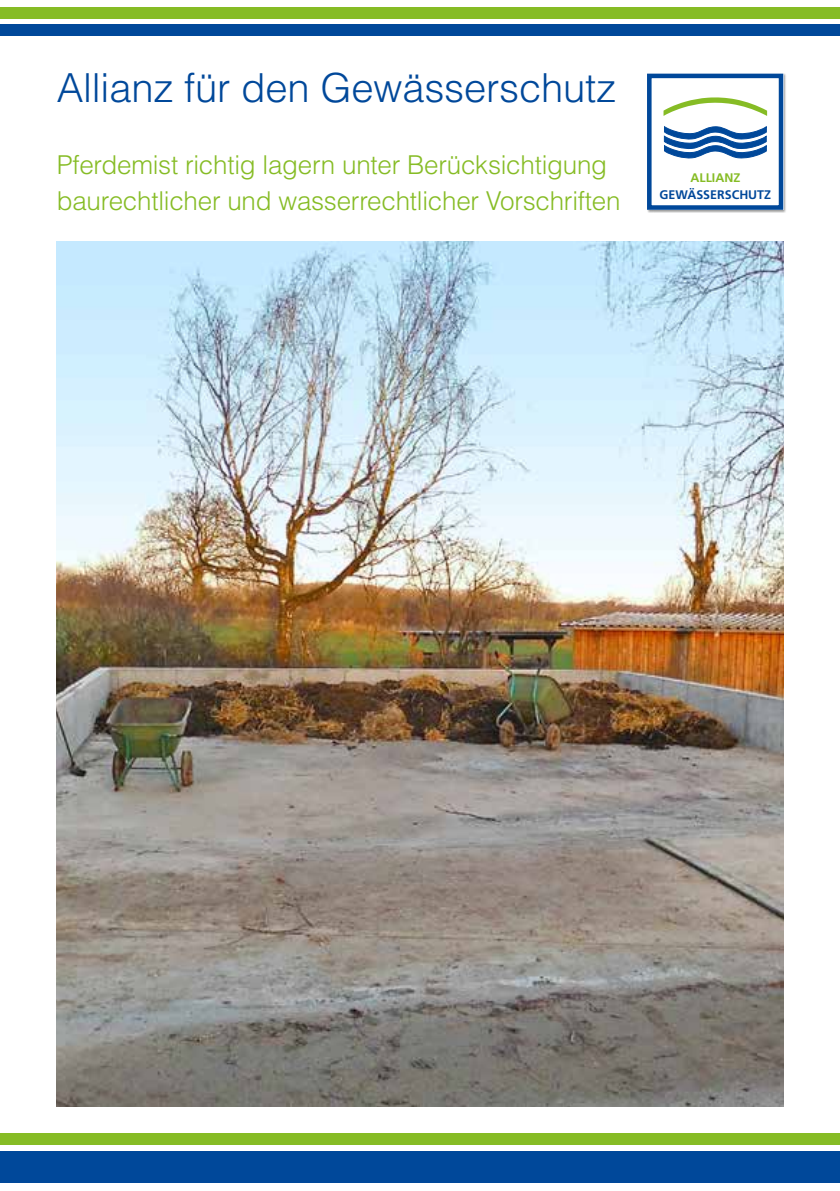
<style>
.page{position:relative;width:840px;height:1191px;background:#fff}
.page>*{position:absolute;margin:0;border:0;box-sizing:border-box;transform-origin:0 0}
.t1{font:300 40px "Helvetica LT Std";letter-spacing:-.005em;color:#00489a}
.t2{font:300 26px/36px "Helvetica LT Std";letter-spacing:-.01em;color:#86bc25}
.t3{font:700 12.4px "Frutiger LT Std";color:#00489a}
.t4{font:700 12.4px "Frutiger LT Std";color:#86bc25}
</style>
<div class="page">
<div style="left:0;top:25px;width:839px;height:11px;background:#00489a"></div>
<div style="left:0;top:8px;width:839px;height:11px;background:#86bc25"></div>
<div style="left:0;top:1133px;width:839px;height:11px;background:#86bc25"></div>
<div style="left:0;top:1151px;width:839px;height:32px;background:#00489a"></div>
<img style="left:57px;top:242px;width:725px;height:864px">
<div style="left:646px;top:73px;width:140px;height:140px;background:#1d1d1b;opacity:.45"></div>
<div style="left:646px;top:74px;width:136px;height:136px;background:#fff"></div>
<div style="left:646px;top:74px;width:136px;height:136px;border:5px solid #00489a"></div>
<svg style="left:663px;top:126px;width:103px;height:33px"></svg>
<svg style="left:663px;top:97px;width:103px;height:19px"></svg>
<h1 class="t1" style="left:57px;top:63px;width:560px">Allianz für den Gewässerschutz</h1>
<p class="t2" style="left:57px;top:146px;width:565px">Pferdemist richtig lagern unter Berücksichtigung baurechtlicher und wasserrechtlicher Vorschriften</p>
<p class="t4" style="left:690px;top:171px;width:51px">ALLIANZ</p>
<p class="t3" style="left:659px;top:187px;width:113px">GEWÄSSERSCHUTZ</p>
</div>
